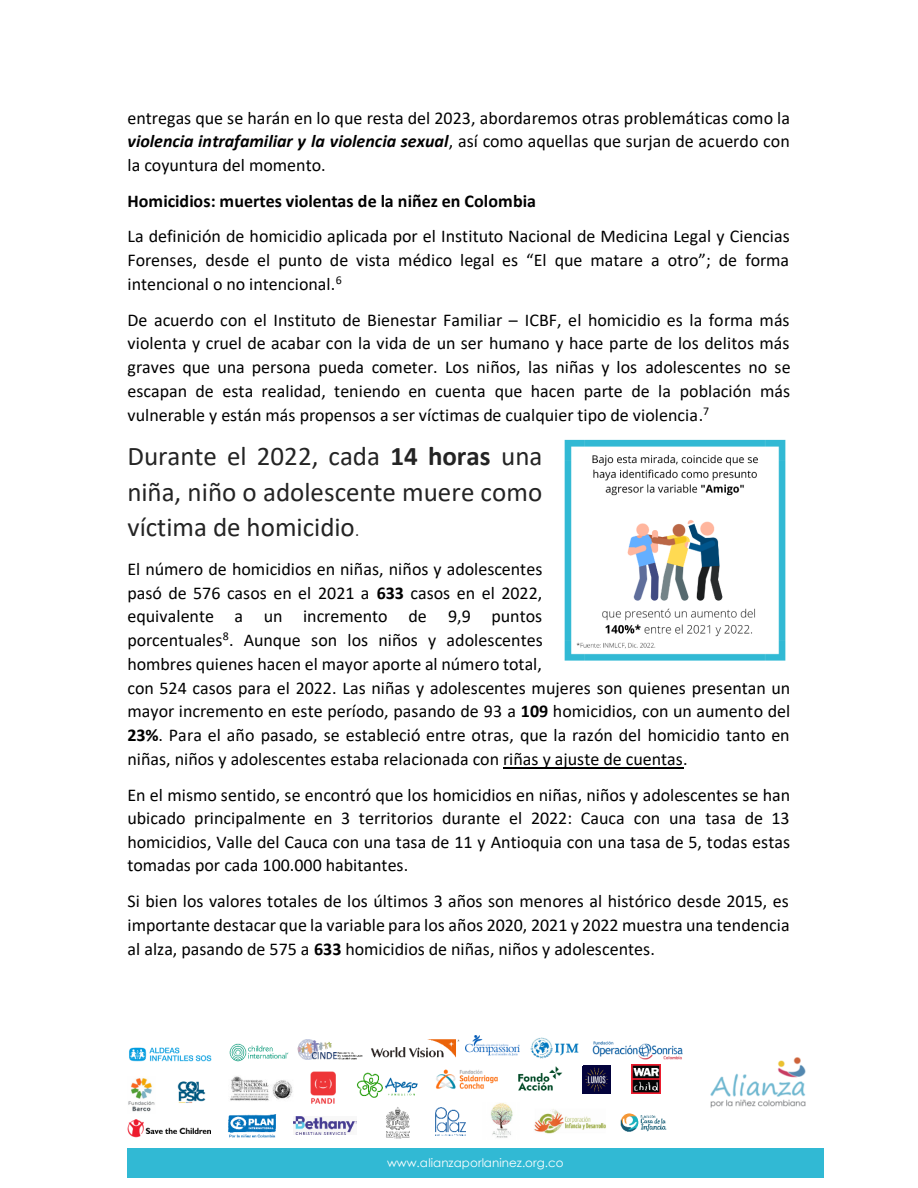
<style>
.page{position:relative;width:918px;height:1188px;background:#fff}
.page>*{position:absolute;margin:0;border:0;box-sizing:border-box;transform-origin:0 0}
.t1{font:27px/35.4px "Calibri";color:#242424;text-align:justify}
.t2{font:18px/23.7px "Calibri";color:#000;text-align:justify}
.t3{font:700 18px "Calibri";color:#000}
.t4{font:11.85px "Century Gothic";letter-spacing:.01em;color:#fff}
.s1{font-weight:700;font-style:italic}
.s2{font-weight:700}
.s3{font-size:16.5px}
</style>
<div class="page">
<div style="left:128px;top:1148px;width:696px;height:29px;background:#31b9d4"></div>
<img style="left:129px;top:1047px;width:83px;height:15px">
<img style="left:229px;top:1043px;width:60px;height:19px">
<img style="left:371px;top:1039px;width:89px;height:19px">
<img style="left:298px;top:1039px;width:65px;height:21px">
<img style="left:435px;top:1108px;width:30px;height:28px">
<img style="left:128px;top:1078px;width:27px;height:34px">
<img style="left:310px;top:1071px;width:26px;height:33px">
<img style="left:357px;top:1072px;width:61px;height:26px">
<img style="left:435px;top:1069px;width:63px;height:20px">
<img style="left:385px;top:1107px;width:25px;height:32px">
<img style="left:518px;top:1066px;width:45px;height:25px">
<img style="left:466px;top:1036px;width:53px;height:20px">
<img style="left:177px;top:1081px;width:29px;height:22px">
<img style="left:491px;top:1103px;width:22px;height:35px">
<img style="left:582px;top:1066px;width:28px;height:28px">
<img style="left:530px;top:1037px;width:49px;height:22px">
<img style="left:592px;top:1041px;width:91px;height:19px">
<img style="left:128px;top:1120px;width:83px;height:18px">
<img style="left:228px;top:1114px;width:48px;height:24px">
<img style="left:294px;top:1116px;width:62px;height:19px">
<img style="left:230px;top:1076px;width:63px;height:25px">
<img style="left:710px;top:1057px;width:96px;height:51px">
<img style="left:534px;top:1109px;width:72px;height:25px">
<img style="left:620px;top:1113px;width:47px;height:19px">
<img style="left:631px;top:1065px;width:29px;height:29px">
<hr style="left:503px;top:767px;width:180px;height:1px;background:#000">
<img style="left:564px;top:439px;width:222px;height:222px">
<p class="t2" style="left:127px;top:107px;width:664px">entregas que se harán en lo que resta del 2023, abordaremos otras problemáticas como la <span class="s1">violencia intrafamiliar y la violencia sexual</span>, así como aquellas que surjan de acuerdo con la coyuntura del momento.</p>
<p class="t3" style="left:127px;top:193px;width:410px">Homicidios: muertes violentas de la niñez en Colombia</p>
<p class="t2" style="left:127px;top:226px;width:664px">La definición de homicidio aplicada por el Instituto Nacional de Medicina Legal y Ciencias Forenses, desde el punto de vista médico legal es “El que matare a otro”; de forma intencional o no intencional.<sup>6</sup></p>
<p class="t2" style="left:127px;top:309px;width:665px">De acuerdo con el Instituto de Bienestar Familiar – ICBF, el homicidio es la forma más violenta y cruel de acabar con la vida de un ser humano y hace parte de los delitos más graves que una persona pueda cometer. Los niños, las niñas y los adolescentes no se escapan de esta realidad, teniendo en cuenta que hacen parte de la población más vulnerable y están más propensos a ser víctimas de cualquier tipo de violencia.<sup>7</sup></p>
<p class="t1" style="left:127px;top:440px;width:416px">Durante el 2022, cada <span class="s2">14 horas</span> una niña, niño o adolescente muere como víctima de homicidio<span class="s3">.</span></p>
<p class="t2" style="left:127px;top:559px;width:664px;text-align:left">El número de homicidios en niñas, niños y adolescentes<br>pasó de 576 casos en el 2021 a <span class="s2">633</span> casos en el 2022,<br>equivalente a un incremento de 9,9 puntos<br>porcentuales<sup>8</sup>. Aunque son los niños y adolescentes<br>hombres quienes hacen el mayor aporte al número total,<br>con 524 casos para el 2022. Las niñas y adolescentes mujeres son quienes presentan un mayor incremento en este período, pasando de 93 a <span class="s2">109</span> homicidios, con un aumento del <span class="s2">23%</span>. Para el año pasado, se estableció entre otras, que la razón del homicidio tanto en niñas, niños y adolescentes estaba relacionada con riñas y ajuste de cuentas.</p>
<p class="t2" style="left:127px;top:784px;width:664px">En el mismo sentido, se encontró que los homicidios en niñas, niños y adolescentes se han ubicado principalmente en 3 territorios durante el 2022: Cauca con una tasa de 13 homicidios, Valle del Cauca con una tasa de 11 y Antioquia con una tasa de 5, todas estas tomadas por cada 100.000 habitantes.</p>
<p class="t2" style="left:127px;top:891px;width:664px">Si bien los valores totales de los últimos 3 años son menores al histórico desde 2015, es importante destacar que la variable para los años 2020, 2021 y 2022 muestra una tendencia al alza, pasando de 575 a <span class="s2">633</span> homicidios de niñas, niños y adolescentes.</p>
<p class="t4" style="left:387px;top:1155px;width:178px">www.alianzaporlaninez.org.co</p>
</div>
